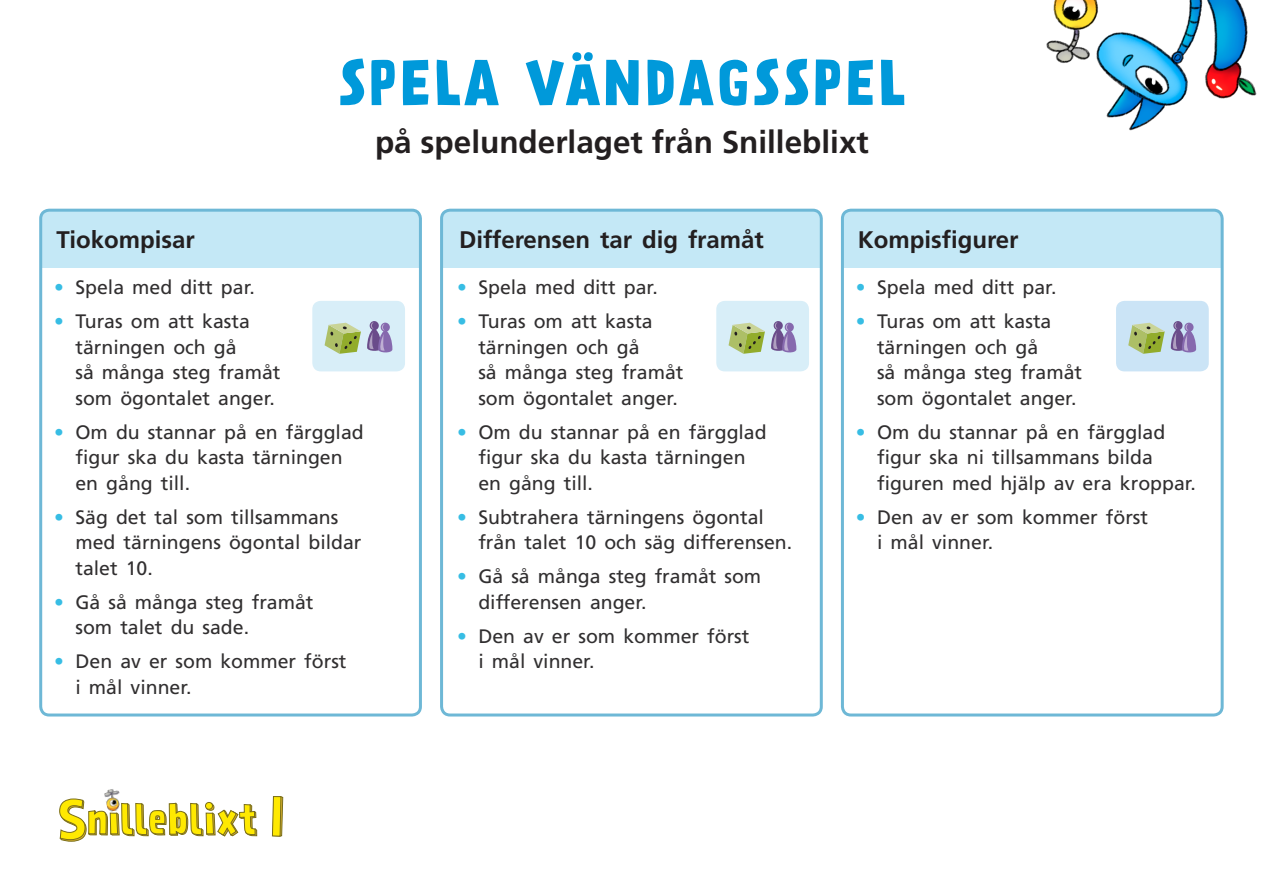
<style>
.page{position:relative;width:1263px;height:893px;background:#fff}
.page>*{position:absolute;margin:0;border:0;box-sizing:border-box;transform-origin:0 0}
.Ots_1{font:700 57px "Prater Sans Pro";letter-spacing:.06em;color:#0099da}
.leipis_bold{font:700 31.5px "Frutiger LT Std";color:#231f20}
._11_tehtavananto_NRO{font:700 24px "Ottiger";color:#231f20}
.t1{font:19.5px/25.5px "Ottiger Roman";color:#312f30}
.s1{color:#37bde4}
</style>
<div class="page">
<div style="left:41px;top:210px;width:379px;height:58px;background:#c4e8f6"></div>
<div style="left:39px;top:209px;width:383px;height:507px;border:3px solid #6eb8d6;border-radius:9px"></div>
<div style="left:842px;top:210px;width:380px;height:58px;background:#c4e8f6"></div>
<div style="left:841px;top:209px;width:383px;height:507px;border:3px solid #6eb8d6;border-radius:9px"></div>
<div style="left:442px;top:210px;width:379px;height:58px;background:#c4e8f6"></div>
<div style="left:440px;top:209px;width:383px;height:507px;border:3px solid #6eb8d6;border-radius:9px"></div>
<img style="left:1046px;top:0;width:210px;height:131px">
<div style="left:312px;top:301px;width:93px;height:70px;background:#d8eef8;border-radius:9px"></div>
<svg style="left:367px;top:321px;width:25px;height:32px"></svg>
<svg style="left:325px;top:323px;width:36px;height:31px"></svg>
<div style="left:716px;top:301px;width:93px;height:70px;background:#d8eef8;border-radius:9px"></div>
<svg style="left:771px;top:321px;width:25px;height:32px"></svg>
<svg style="left:728px;top:323px;width:37px;height:31px"></svg>
<div style="left:1116px;top:301px;width:93px;height:70px;background:#cbe4f6;border-radius:9px"></div>
<svg style="left:1171px;top:321px;width:25px;height:32px"></svg>
<svg style="left:1128px;top:323px;width:37px;height:31px"></svg>
<svg style="left:272px;top:796px;width:11px;height:41px"></svg>
<svg style="left:59px;top:798px;width:198px;height:44px"></svg>
<img style="left:104px;top:789px;width:19px;height:23px">
<p class="Ots_1" style="left:339px;top:40px;width:568px">SPELA VÄNDAGSSPEL</p>
<p class="leipis_bold" style="left:375px;top:124px;width:495px">på spelunderlaget från Snilleblixt</p>
<p class="_11_tehtavananto_NRO" style="left:56px;top:225px;width:140px">Tiokompisar</p>
<p class="t1" style="left:54px;top:275px;width:202px"><span class="s1">•</span> Spela med ditt par.</p>
<p class="t1" style="left:75px;top:309px;width:207px;text-indent:-21px"><span class="s1">•</span> Turas om att kasta tärningen och gå<br>så många steg framåt som ögontalet anger.</p>
<p class="t1" style="left:75px;top:419px;width:290px;text-indent:-21px"><span class="s1">•</span> Om du stannar på en färgglad figur ska du kasta tärningen en gång till.</p>
<p class="t1" style="left:75px;top:504px;width:288px;text-indent:-21px"><span class="s1">•</span> Säg det tal som tillsammans med tärningens ögontal bildar talet 10.</p>
<p class="t1" style="left:75px;top:589px;width:239px;text-indent:-21px"><span class="s1">•</span> Gå så många steg framåt som talet du sade.</p>
<p class="t1" style="left:75px;top:649px;width:272px;text-indent:-21px"><span class="s1">•</span> Den av er som kommer först i mål vinner.</p>
<p class="_11_tehtavananto_NRO" style="left:459px;top:225px;width:306px">Differensen tar dig framåt</p>
<p class="t1" style="left:457px;top:275px;width:202px"><span class="s1">•</span> Spela med ditt par.</p>
<p class="t1" style="left:478px;top:309px;width:207px;text-indent:-21px"><span class="s1">•</span> Turas om att kasta tärningen och gå<br>så många steg framåt som ögontalet anger.</p>
<p class="t1" style="left:478px;top:419px;width:290px;text-indent:-21px"><span class="s1">•</span> Om du stannar på en färgglad figur ska du kasta tärningen en gång till.</p>
<p class="t1" style="left:478px;top:504px;width:315px;text-indent:-21px"><span class="s1">•</span> Subtrahera tärningens ögontal från talet 10 och säg differensen.</p>
<p class="t1" style="left:478px;top:564px;width:284px;text-indent:-21px"><span class="s1">•</span> Gå så många steg framåt som differensen anger.</p>
<p class="t1" style="left:478px;top:623px;width:272px;text-indent:-21px"><span class="s1">•</span> Den av er som kommer först i mål vinner.</p>
<p class="_11_tehtavananto_NRO" style="left:858px;top:225px;width:162px">Kompisfigurer</p>
<p class="t1" style="left:856px;top:275px;width:202px"><span class="s1">•</span> Spela med ditt par.</p>
<p class="t1" style="left:877px;top:309px;width:207px;text-indent:-21px"><span class="s1">•</span> Turas om att kasta tärningen och gå<br>så många steg framåt som ögontalet anger.</p>
<p class="t1" style="left:877px;top:419px;width:320px;text-indent:-21px"><span class="s1">•</span> Om du stannar på en färgglad figur ska ni tillsammans bilda figuren med hjälp av era kroppar.</p>
<p class="t1" style="left:877px;top:504px;width:272px;text-indent:-21px"><span class="s1">•</span> Den av er som kommer först i mål vinner.</p>
</div>
